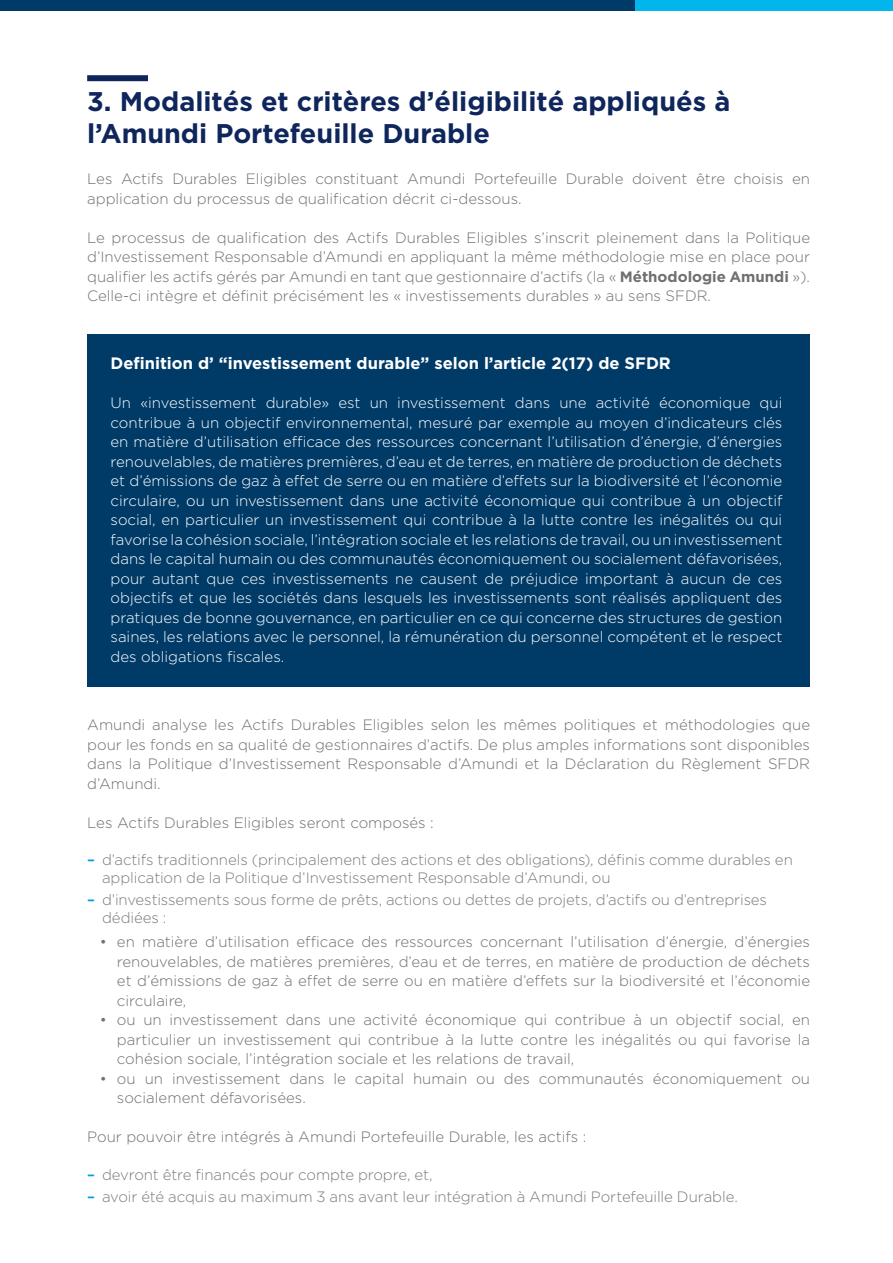
<style>
.page{position:relative;width:893px;height:1263px;background:#fff}
.page>*{position:absolute;margin:0;border:0;box-sizing:border-box;transform-origin:0 0}
.t1{font:700 27px/32.4px "Gotham HTF";color:#0f265c}
.t2{font:700 16.5px "Gotham HTF";color:#fff}
.t3{font:300 15px/19.5px "Gotham HTF";color:#706f6f;text-align:justify}
.t4{font:300 15px/19.5px "Gotham HTF";color:#fff;text-align:justify}
.t5{font:300 15px/18px "Gotham HTF";letter-spacing:-.005em;color:#7c7b7b}
.s1{color:#fff}
.s2{font-weight:700}
.s3{font-weight:500;color:#009fe3}
</style>
<div class="page">
<div style="left:0;top:0;width:893px;height:11px;background:#003b68"></div>
<div style="left:635px;top:0;width:258px;height:11px;background:#00b6ed"></div>
<div style="left:87px;top:75px;width:80px;height:6px;background:#0f265c"></div>
<div style="left:149px;top:60px;width:123px;height:23px;background:#fff"></div>
<div style="left:87px;top:334px;width:723px;height:353px;background:#003b68"></div>
<h1 class="t1" style="left:87px;top:85px;width:677px">3. Modalités et critères d’éligibilité appliqués à<span class="s1">__ </span>l’Amundi Portefeuille Durable</h1>
<p class="t3" style="left:87px;top:169px;width:724px">Les Actifs Durables Eligibles constituant Amundi Portefeuille Durable doivent être choisis en application du processus de qualification décrit ci-dessous.</p>
<p class="t3" style="left:87px;top:227px;width:724px">Le processus de qualification des Actifs Durables Eligibles s’inscrit pleinement dans la Politique d’Investissement Responsable d’Amundi en appliquant la même méthodologie mise en place pour qualifier les actifs gérés par Amundi en tant que gestionnaire d’actifs (la « <span class="s2">Méthodologie Amundi</span> »).<br>Celle-ci intègre et définit précisément les « investissements durables » au sens SFDR.</p>
<p class="t2" style="left:111px;top:354px;width:562px">Definition d’ “investissement durable” selon l’article 2(17) de SFDR</p>
<p class="t4" style="left:111px;top:393px;width:673px">Un «investissement durable» est un investissement dans une activité économique qui contribue à un objectif environnemental, mesuré par exemple au moyen d’indicateurs clés en matière d’utilisation efficace des ressources concernant l’utilisation d’énergie, d’énergies renouvelables, de matières premières, d’eau et de terres, en matière de production de déchets et d’émissions de gaz à effet de serre ou en matière d’effets sur la biodiversité et l’économie circulaire, ou un investissement dans une activité économique qui contribue à un objectif social, en particulier un investissement qui contribue à la lutte contre les inégalités ou qui favorise la cohésion sociale, l’intégration sociale et les relations de travail, ou un investissement dans le capital humain ou des communautés économiquement ou socialement défavorisées, pour autant que ces investissements ne causent de préjudice important à aucun de ces objectifs et que les sociétés dans lesquels les investissements sont réalisés appliquent des pratiques de bonne gouvernance, en particulier en ce qui concerne des structures de gestion saines, les relations avec le personnel, la rémunération du personnel compétent et le respect des obligations fiscales.</p>
<p class="t3" style="left:87px;top:715px;width:724px">Amundi analyse les Actifs Durables Eligibles selon les mêmes politiques et méthodologies que pour les fonds en sa qualité de gestionnaires d’actifs. De plus amples informations sont disponibles dans la Politique d’Investissement Responsable d’Amundi et la Déclaration du Règlement SFDR d’Amundi.</p>
<p class="t3" style="left:87px;top:812px;width:348px">Les Actifs Durables Eligibles seront composés :</p>
<p class="t5" style="left:102px;top:851px;width:692px;text-indent:-15px"><span class="s3">–</span> d’actifs traditionnels (principalement des actions et des obligations), définis comme durables en application de la Politique d’Investissement Responsable d’Amundi, ou</p>
<p class="t5" style="left:102px;top:891px;width:667px;text-indent:-15px"><span class="s3">–</span> d’investissements sous forme de prêts, actions ou dettes de projets, d’actifs ou d’entreprises dédiées :</p>
<p class="t3" style="left:117px;top:932px;width:695px;text-indent:-17px">• en matière d’utilisation efficace des ressources concernant l’utilisation d’énergie, d’énergies renouvelables, de matières premières, d’eau et de terres, en matière de production de déchets et d’émissions de gaz à effet de serre ou en matière d’effets sur la biodiversité et l’économie circulaire,</p>
<p class="t3" style="left:117px;top:1010px;width:695px;text-indent:-17px">• ou un investissement dans une activité économique qui contribue à un objectif social, en particulier un investissement qui contribue à la lutte contre les inégalités ou qui favorise la cohésion sociale, l’intégration sociale et les relations de travail,</p>
<p class="t3" style="left:117px;top:1068px;width:695px;text-indent:-17px">• ou un investissement dans le capital humain ou des communautés économiquement ou socialement défavorisées.</p>
<p class="t3" style="left:87px;top:1127px;width:501px">Pour pouvoir être intégrés à Amundi Portefeuille Durable, les actifs :</p>
<p class="t5" style="left:87px;top:1165px;width:347px"><span class="s3">–</span> devront être financés pour compte propre, et,</p>
<p class="t5" style="left:87px;top:1187px;width:652px"><span class="s3">–</span> avoir été acquis au maximum 3 ans avant leur intégration à Amundi Portefeuille Durable.</p>
</div>
